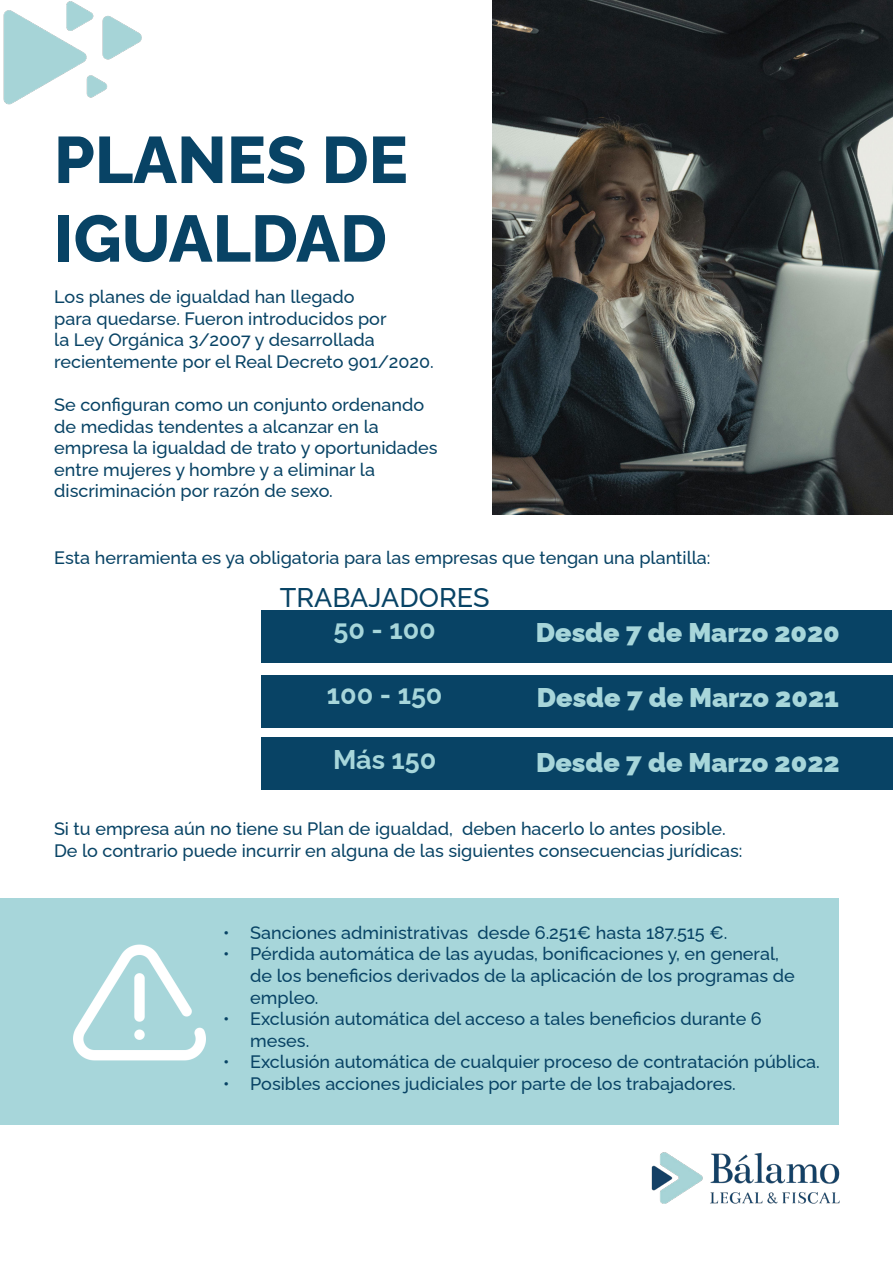
<style>
.page{position:relative;width:893px;height:1263px;background:#fff}
.page>*{position:absolute;margin:0;border:0;box-sizing:border-box;transform-origin:0 0}
.t1{font:800 65.55px "Raleway";color:#084365}
.t2{font:900 27px "Raleway";color:#a7d6da}
.t3{font:700 27px "Raleway";color:#a7d6da}
.t4{font:500 27px "Raleway";color:#084365}
.t5{font:500 18px/21.6px "Raleway";color:#084365}
</style>
<div class="page">
<img style="left:3px;top:1px;width:139px;height:104px">
<img style="left:493px;top:0;width:400px;height:514px">
<img style="left:651px;top:1152px;width:189px;height:52px">
<div style="left:0;top:898px;width:839px;height:226px;background:#a7d6da"></div>
<div style="left:261px;top:738px;width:632px;height:52px;background:#084365"></div>
<div style="left:262px;top:610px;width:630px;height:52px;background:#084365"></div>
<div style="left:262px;top:675px;width:631px;height:53px;background:#084365"></div>
<img style="left:74px;top:944px;width:132px;height:117px">
<p class="t1" style="left:54px;top:108px;width:355px">PLANES DE</p>
<p class="t1" style="left:54px;top:186px;width:334px">IGUALDAD</p>
<p class="t5" style="left:54px;top:284px;width:381px">Los planes de igualdad han llegado<br>para quedarse. Fueron introducidos por<br>la Ley Orgánica 3/2007 y desarrollada recientemente por el Real Decreto 901/2020.</p>
<p class="t5" style="left:54px;top:392px;width:385px">Se configuran como un conjunto ordenando de medidas tendentes a alcanzar en la empresa la igualdad de trato y oportunidades entre mujeres y hombre y a eliminar la discriminación por razón de sexo.</p>
<p class="t5" style="left:54px;top:544px;width:658px">Esta herramienta es ya obligatoria para las empresas que tengan una plantilla:</p>
<p class="t4" style="left:280px;top:576px;width:211px">TRABAJADORES</p>
<p class="t3" style="left:334px;top:608px;width:104px">50 - 100</p>
<p class="t3" style="left:327px;top:673px;width:117px">100 - 150</p>
<p class="t3" style="left:333px;top:738px;width:105px">Más 150</p>
<p class="t2" style="left:536px;top:611px;width:305px">Desde 7 de Marzo 2020</p>
<p class="t2" style="left:537px;top:676px;width:304px">Desde 7 de Marzo 2021</p>
<p class="t2" style="left:536px;top:741px;width:305px">Desde 7 de Marzo 2022</p>
<p class="t5" style="left:54px;top:816px;width:673px">Si tu empresa aún no tiene su Plan de igualdad, deben hacerlo lo antes posible.</p>
<p class="t5" style="left:54px;top:837px;width:690px">De lo contrario puede incurrir en alguna de las siguientes consecuencias jurídicas:</p>
<p class="t5" style="left:223px;top:920px;width:506px">• Sanciones administrativas desde 6.251€ hasta 187.515 €.</p>
<p class="t5" style="left:250px;top:941px;width:546px;text-indent:-27px">• Pérdida automática de las ayudas, bonificaciones y, en general, de los beneficios derivados de la aplicación de los programas de empleo.</p>
<p class="t5" style="left:250px;top:1006px;width:513px;text-indent:-27px">• Exclusión automática del acceso a tales beneficios durante 6 meses.</p>
<p class="t5" style="left:223px;top:1049px;width:598px">• Exclusión automática de cualquier proceso de contratación pública.</p>
<p class="t5" style="left:223px;top:1071px;width:514px">• Posibles acciones judiciales por parte de los trabajadores.</p>
</div>
